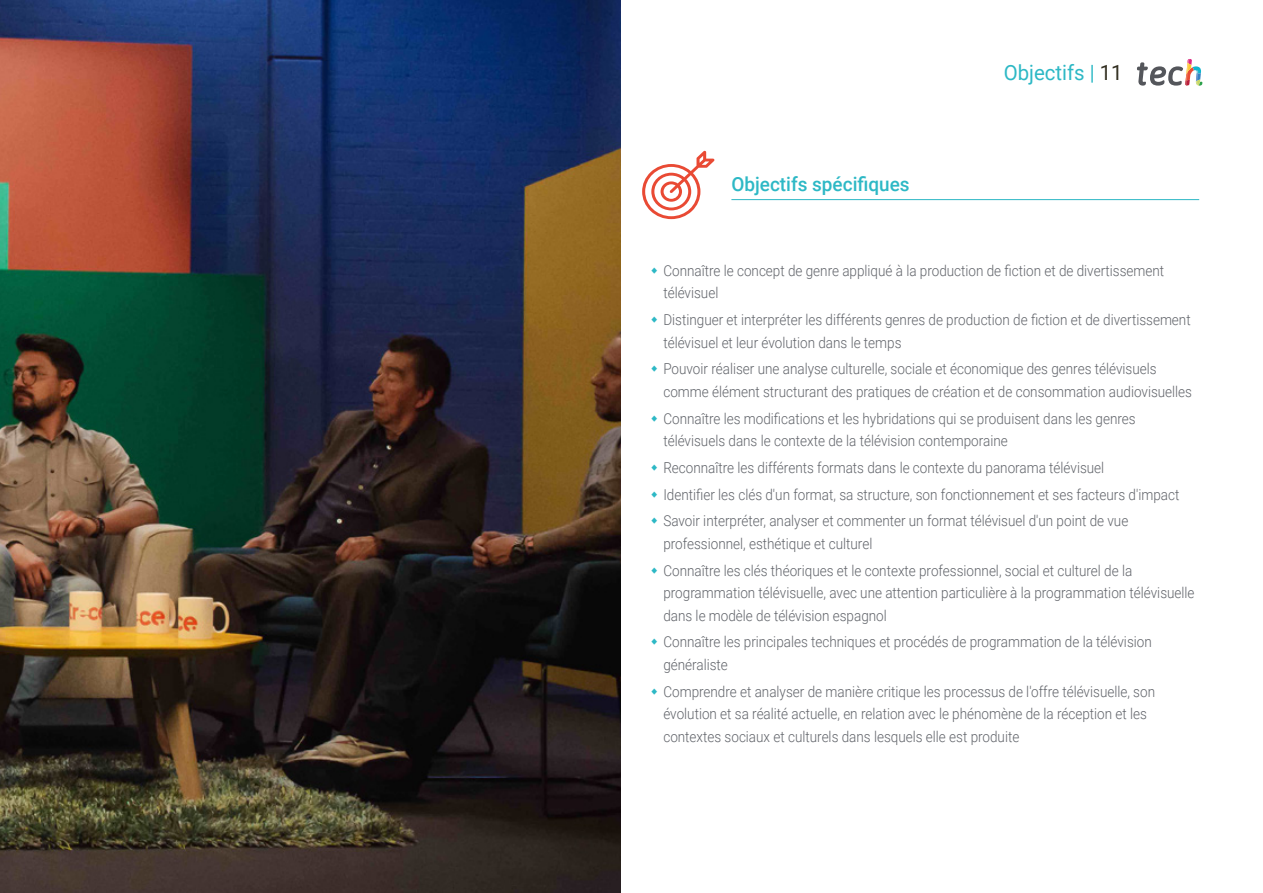
<style>
.page{position:relative;width:1263px;height:893px;background:#fff}
.page>*{position:absolute;margin:0;border:0;box-sizing:border-box;transform-origin:0 0}
.t1{font:21px "Roboto";color:#2db8c5}
.t2{font:500 19.5px "Roboto";color:#2db8c5}
.t3{font:300 15px/22.5px "Roboto";color:#61646a;scale:.9 1}
.s1{color:#312e20}
</style>
<div class="page">
<hr style="left:731px;top:199px;width:468px;height:1px;background:#2db8c5">
<svg style="left:642px;top:151px;width:72px;height:68px"></svg>
<img style="left:0;top:0;width:621px;height:893px">
<svg style="left:1137px;top:59px;width:65px;height:27px"></svg>
<h2 class="t2" style="left:731px;top:170px;width:180px">Objectifs spécifiques</h2>
<h1 class="t1" style="left:1004px;top:57px;width:120px">Objectifs | <span class="s1">11</span></h1>
<p class="t3" style="left:663px;top:259px;width:558px">Connaître le concept de genre appliqué à la production de fiction et de divertissement télévisuel</p>
<p class="t3" style="left:663px;top:308px;width:587px">Distinguer et interpréter les différents genres de production de fiction et de divertissement télévisuel et leur évolution dans le temps</p>
<p class="t3" style="left:663px;top:357px;width:589px">Pouvoir réaliser une analyse culturelle, sociale et économique des genres télévisuels comme élément structurant des pratiques de création et de consommation audiovisuelles</p>
<p class="t3" style="left:663px;top:407px;width:526px">Connaître les modifications et les hybridations qui se produisent dans les genres télévisuels dans le contexte de la télévision contemporaine</p>
<p class="t3" style="left:663px;top:454px;width:575px;line-height:26.7px">Reconnaître les différents formats dans le contexte du panorama télévisuel<br>Identifier les clés d'un format, sa structure, son fonctionnement et ses facteurs d'impact<br>Savoir interpréter, analyser et commenter un format télévisuel d'un point de vue</p>
<p class="t3" style="left:663px;top:530px;width:522px;line-height:26.7px">professionnel, esthétique et culturel<br>Connaître les clés théoriques et le contexte professionnel, social et culturel de la</p>
<p class="t3" style="left:663px;top:581px;width:592px">programmation télévisuelle, avec une attention particulière à la programmation télévisuelle dans le modèle de télévision espagnol</p>
<p class="t3" style="left:663px;top:630px;width:544px">Connaître les principales techniques et procédés de programmation de la télévision généraliste</p>
<p class="t3" style="left:663px;top:680px;width:548px">Comprendre et analyser de manière critique les processus de l'offre télévisuelle, son évolution et sa réalité actuelle, en relation avec le phénomène de la réception et les contextes sociaux et culturels dans lesquels elle est produite</p>
</div>
